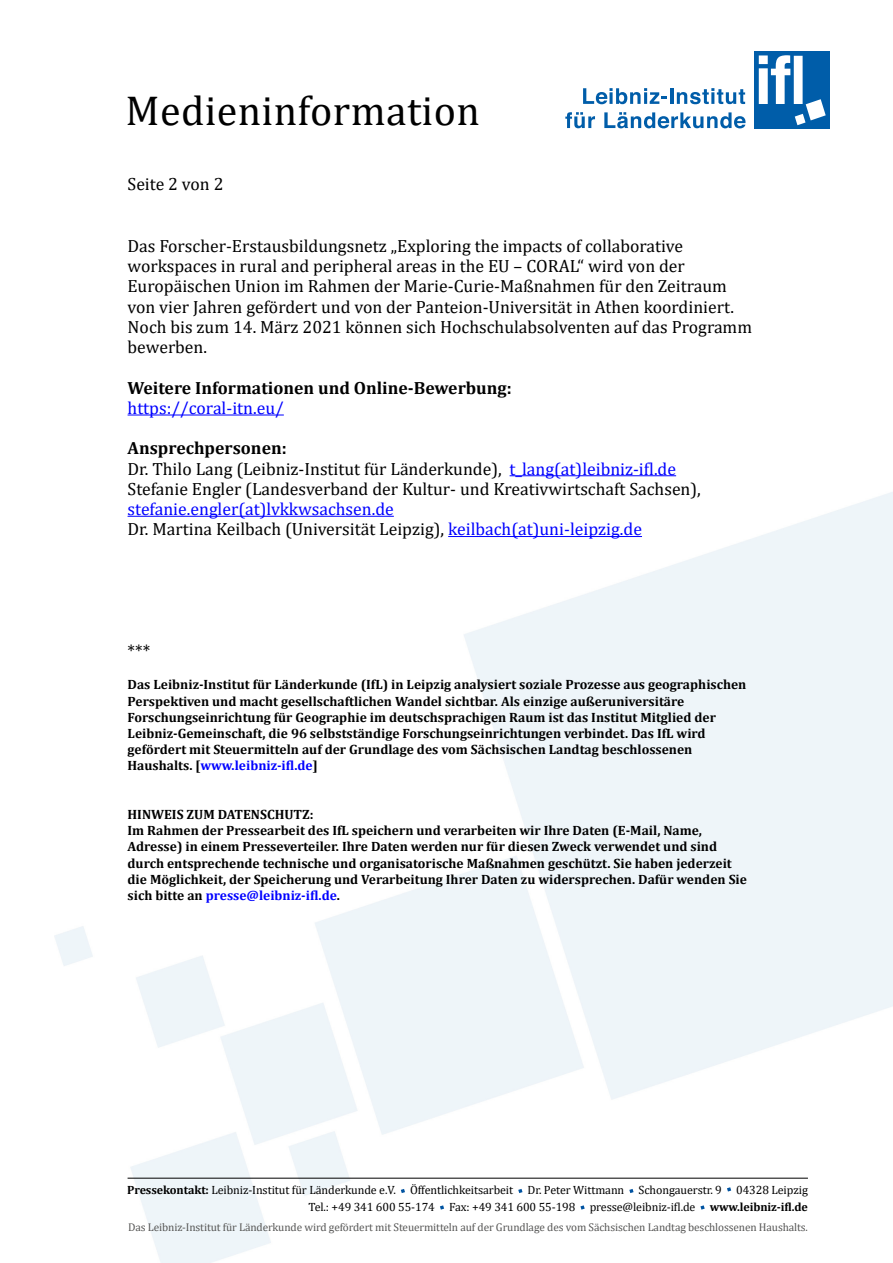
<style>
.page{position:relative;width:893px;height:1263px;background:#fff}
.page>*{position:absolute;margin:0;border:0;box-sizing:border-box;transform-origin:0 0}
.t1{font:42px "Cambria";letter-spacing:.01em;color:#000}
.t2{font:17.7px/20.2px "Cambria";color:#000}
.t3{font:17.7px/20.2px "Cambria";color:#00f}
.t4{font:700 17.7px "Cambria";color:#000}
.t5{font:700 13.5px/16.2px "Cambria";color:#000}
.t6{font:12px/16.5px "Cambria";letter-spacing:-.01em;color:#000;text-align:right}
.t7{font:11.25px "Cambria";letter-spacing:-.01em;color:#575756}
.s1{font-weight:700}
.s2{color:#00f}
.s3{color:#000}
</style>
<div class="page">
<svg style="left:583px;top:88px;width:84px;height:16px"></svg>
<hr style="left:670px;top:88px;width:3px;height:16px;background:#005da9">
<svg style="left:677px;top:88px;width:68px;height:16px"></svg>
<svg style="left:565px;top:112px;width:30px;height:16px"></svg>
<svg style="left:604px;top:112px;width:141px;height:16px"></svg>
<div style="left:754px;top:51px;width:75px;height:77px;background:#005da9"></div>
<svg style="left:759px;top:55px;width:67px;height:70px"></svg>
<hr style="left:128px;top:1178px;width:680px;height:1px;background:#000">
<svg style="left:401px;top:1189px;width:4px;height:4px"></svg>
<svg style="left:518px;top:1189px;width:4px;height:4px"></svg>
<svg style="left:629px;top:1189px;width:5px;height:4px"></svg>
<svg style="left:727px;top:1187px;width:4px;height:4px"></svg>
<svg style="left:440px;top:1205px;width:4px;height:4px"></svg>
<svg style="left:580px;top:1205px;width:5px;height:4px"></svg>
<svg style="left:700px;top:1205px;width:5px;height:4px"></svg>
<hr style="left:128px;top:414px;width:156px;height:1px;background:#00f">
<hr style="left:510px;top:475px;width:166px;height:1px;background:#00f">
<hr style="left:128px;top:516px;width:266px;height:1px;background:#00f">
<hr style="left:448px;top:536px;width:194px;height:1px;background:#00f">
<h1 class="t1" style="left:125px;top:86px;width:356px">Medieninformation</h1>
<h2 class="t2" style="left:128px;top:174px;width:97px">Seite 2 von 2</h2>
<p class="t2" style="left:128px;top:236px;width:626px">Das Forscher-Erstausbildungsnetz „Exploring the impacts of collaborative workspaces in rural and peripheral areas in the EU – CORAL“ wird von der Europäischen Union im Rahmen der Marie-Curie-Maßnahmen für den Zeitraum von vier Jahren gefördert und von der Panteion-Universität in Athen koordiniert.<br>Noch bis zum 14. März 2021 können sich Hochschulabsolventen auf das Programm bewerben.</p>
<h2 class="t4" style="left:128px;top:375px;width:386px">Weitere Informationen und Online-Bewerbung:</h2>
<h2 class="t3" style="left:128px;top:398px;width:158px">https://coral-itn.eu/</h2>
<h2 class="t2" style="left:128px;top:438px;width:575px"><span class="s1">Ansprechpersonen:<br></span>Dr. Thilo Lang (Leibniz-Institut für Länderkunde), <span class="s2">t_lang(at)leibniz-ifl.de<br></span>Stefanie Engler (Landesverband der Kultur- und Kreativwirtschaft Sachsen),</h2>
<h2 class="t3" style="left:128px;top:499px;width:516px">stefanie.engler(at)lvkkwsachsen.de<br><span class="s3">Dr. Martina Keilbach (Universität Leipzig),</span> keilbach(at)uni-leipzig.de</h2>
<h2 class="t2" style="left:128px;top:641px;width:24px">***</h2>
<p class="t5" style="left:128px;top:676px;width:620px">Das Leibniz-Institut für Länderkunde (IfL) in Leipzig analysiert soziale Prozesse aus geographischen Perspektiven und macht gesellschaftlichen Wandel sichtbar. Als einzige außeruniversitäre Forschungseinrichtung für Geographie im deutschsprachigen Raum ist das Institut Mitglied der Leibniz-Gemeinschaft, die 96 selbstständige Forschungseinrichtungen verbindet. Das IfL wird gefördert mit Steuermitteln auf der Grundlage des vom Sächsischen Landtag beschlossenen Haushalts. [<span class="s2">www.leibniz-ifl.de</span>]</p>
<p class="t5" style="left:128px;top:806px;width:621px">HINWEIS ZUM DATENSCHUTZ:<br>Im Rahmen der Pressearbeit des IfL speichern und verarbeiten wir Ihre Daten (E-Mail, Name, Adresse) in einem Presseverteiler. Ihre Daten werden nur für diesen Zweck verwendet und sind durch entsprechende technische und organisatorische Maßnahmen geschützt. Sie haben jederzeit die Möglichkeit, der Speicherung und Verarbeitung Ihrer Daten zu widersprechen. Dafür wenden Sie sich bitte an <span class="s2">presse@leibniz-ifl.de</span>.</p>
<p class="t6" style="left:127px;top:1182px;width:682px"><span class="s1">Pressekontakt:</span> Leibniz-Institut für Länderkunde e.V. Öffentlichkeitsarbeit Dr. Peter Wittmann Schongauerstr. 9 04328 Leipzig<br>Tel.: +49 341 600 55-174 Fax: +49 341 600 55-198 presse@leibniz-ifl.de <span class="s1">www.leibniz-ifl.de</span></p>
<p class="t7" style="left:128px;top:1221px;width:681px">Das Leibniz-Institut für Länderkunde wird gefördert mit Steuermitteln auf der Grundlage des vom Sächsischen Landtag beschlossenen Haushalts.</p>
</div>
